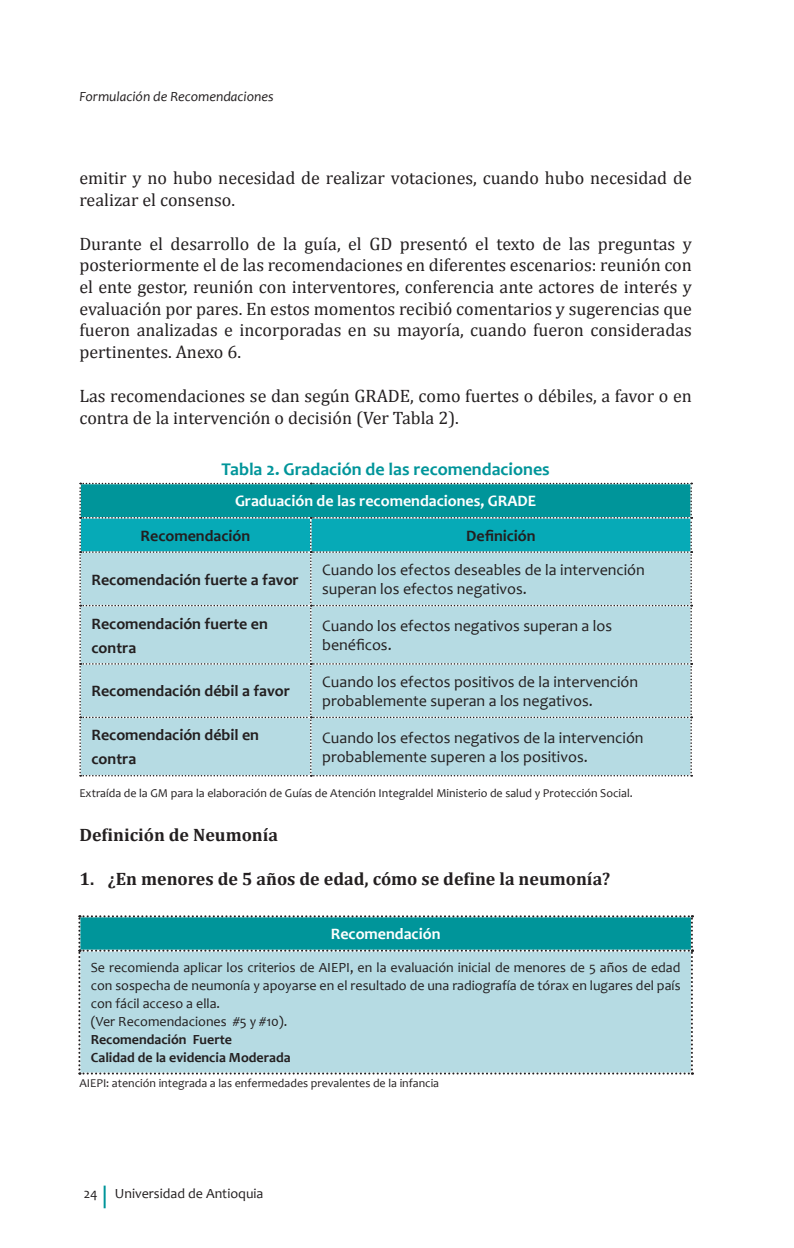
<style>
.page{position:relative;width:794px;height:1248px;background:#fff}
.page>*{position:absolute;margin:0;border:0;box-sizing:border-box;transform-origin:0 0}
.t1{font:18px/21.6px "Cambria";color:#231f20}
.t2{font:700 18px "Cambria";color:#231f20}
.t3{font:700 18px "Candara";color:#00959a}
.t4{font:16px/19.2px "Candara";color:#231f20}
.t5{font:700 16px/24px "Candara";color:#231f20}
.t6{font:700 16px "Candara";color:#fff}
.t7{font:14px/18px "Candara";color:#231f20}
.t8{font:700 14px/18px "Candara";color:#231f20}
.t9{font:italic 14px "Candara";color:#231f20}
.t10{font:12px "Candara";color:#231f20}
</style>
<div class="page">
<hr style="left:104px;top:1185px;width:2px;height:23px;background:#00959a">
<svg style="left:79px;top:482px;width:613px;height:294px;background:#8eccd3"></svg>
<svg style="left:78px;top:915px;width:615px;height:159px;background:#91cbd2"></svg>
<p class="t9" style="left:79px;top:88px;width:196px">Formulación de Recomendaciones</p>
<p class="t1" style="left:79px;top:167px;width:614px">emitir y no hubo necesidad de realizar votaciones, cuando hubo necesidad de realizar el consenso.</p>
<p class="t1" style="left:79px;top:233px;width:614px;text-align:justify">Durante el desarrollo de la guía, el GD presentó el texto de las preguntas y posteriormente el de las recomendaciones en diferentes escenarios: reunión con el ente gestor, reunión con interventores, conferencia ante actores de interés y evaluación por pares. En estos momentos recibió comentarios y sugerencias que fueron analizadas e incorporadas en su mayoría, cuando fueron consideradas pertinentes. Anexo 6.</p>
<p class="t1" style="left:79px;top:384px;width:614px">Las recomendaciones se dan según GRADE, como fuertes o débiles, a favor o en contra de la intervención o decisión (Ver Tabla 2).</p>
<p class="t3" style="left:221px;top:458px;width:330px">Tabla 2. Gradación de las recomendaciones</p>
<p class="t6" style="left:235px;top:491px;width:303px">Graduación de las recomendaciones, GRADE</p>
<p class="t5" style="left:141px;top:523px;width:111px">Recomendación</p>
<p class="t5" style="left:466px;top:523px;width:71px">Definición</p>
<p class="t5" style="left:91px;top:567px;width:209px">Recomendación fuerte a favor</p>
<p class="t4" style="left:322px;top:560px;width:324px">Cuando los efectos deseables de la intervención superan los efectos negativos.</p>
<p class="t5" style="left:91px;top:611px;width:178px">Recomendación fuerte en contra</p>
<p class="t4" style="left:322px;top:616px;width:291px">Cuando los efectos negativos superan a los benéficos.</p>
<p class="t5" style="left:91px;top:679px;width:200px">Recomendación débil a favor</p>
<p class="t4" style="left:322px;top:672px;width:318px">Cuando los efectos positivos de la intervención probablemente superan a los negativos.</p>
<p class="t5" style="left:91px;top:723px;width:169px">Recomendación débil en contra</p>
<p class="t4" style="left:322px;top:728px;width:323px">Cuando los efectos negativos de la intervención probablemente superen a los positivos.</p>
<p class="t10" style="left:79px;top:786px;width:555px">Extraída de la GM para la elaboración de Guías de Atención Integraldel Ministerio de salud y Protección Social.</p>
<p class="t2" style="left:79px;top:824px;width:200px">Definición de Neumonía</p>
<p class="t2" style="left:79px;top:868px;width:532px">1. ¿En menores de 5 años de edad, cómo se define la neumonía?</p>
<p class="t6" style="left:331px;top:924px;width:111px">Recomendación</p>
<p class="t7" style="left:91px;top:958px;width:591px">Se recomienda aplicar los criterios de AIEPI, en la evaluación inicial de menores de 5 años de edad con sospecha de neumonía y apoyarse en el resultado de una radiografía de tórax en lugares del país con fácil acceso a ella.<br>(Ver Recomendaciones #5 y #10).</p>
<p class="t8" style="left:91px;top:1030px;width:201px">Recomendación Fuerte<br>Calidad de la evidencia Moderada</p>
<p class="t10" style="left:79px;top:1075px;width:361px">AIEPI: atención integrada a las enfermedades prevalentes de la infancia</p>
<p class="t7" style="left:84px;top:1184px;width:181px">24 Universidad de Antioquia</p>
</div>
